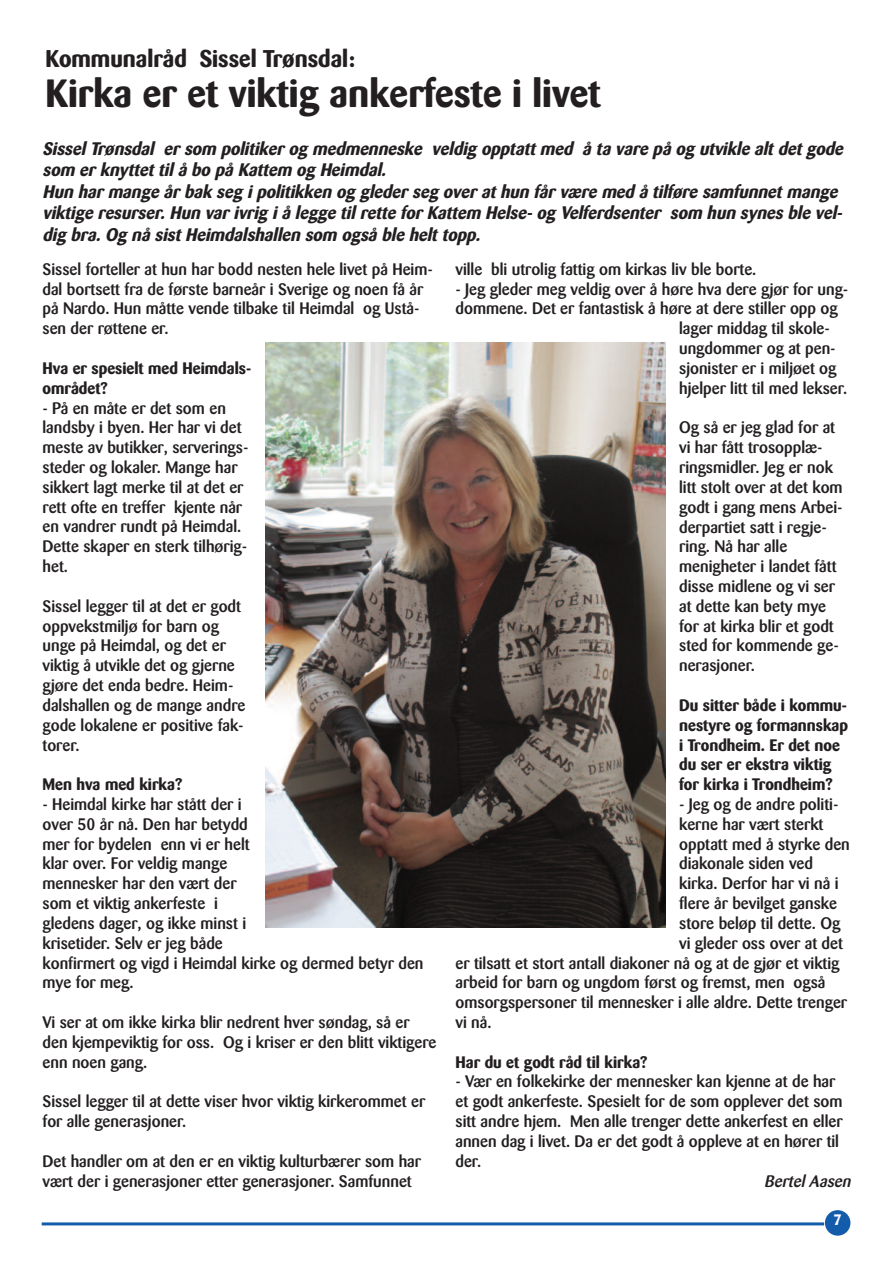
<style>
.page{position:relative;width:893px;height:1263px;background:#fff}
.page>*{position:absolute;margin:0;border:0;box-sizing:border-box;transform-origin:0 0}
.t1{font:700 39px "Barmeno";color:#231f20}
.t2{font:700 24px "Barmeno";color:#231f20}
.t3{font:italic 700 18px/21.6px "Barmeno";color:#231f20}
.t4{font:500 16.5px/19.8px "Barmeno";color:#231f20}
.t5{font:700 16.5px/19.8px "Barmeno";color:#231f20}
.t6{font:italic 500 16.5px "Barmeno";color:#231f20}
.t7{font:700 15px "Barmeno";color:#fff}
</style>
<div class="page">
<div style="left:825px;top:1210px;width:25px;height:26px;background:#135cab;border-radius:50%"></div>
<hr style="left:42px;top:1222px;width:782px;height:3px;background:#135cab">
<img style="left:266px;top:342px;width:400px;height:585px">
<h2 class="t2" style="left:46px;top:46px;width:311px">Kommunalråd Sissel Trønsdal:</h2>
<h1 class="t1" style="left:46px;top:73px;width:557px">Kirka er et viktig ankerfeste i livet</h1>
<p class="t3" style="left:43px;top:138px;width:806px">Sissel Trønsdal er som politiker og medmenneske veldig opptatt med å ta vare på og utvikle alt det gode som er knyttet til å bo på Kattem og Heimdal.<br>Hun har mange år bak seg i politikken og gleder seg over at hun får være med å tilføre samfunnet mange viktige resurser. Hun var ivrig i å legge til rette for Kattem Helse- og Velferdsenter som hun synes ble vel&shy;dig bra. Og nå sist Heimdalshallen som også ble helt topp.</p>
<p class="t4" style="left:43px;top:261px;width:392px">Sissel forteller at hun har bodd nesten hele livet på Heim&shy;dal bortsett fra de første barneår i Sverige og noen få år på Nardo. Hun måtte vende tilbake til Heimdal og Ustå&shy;sen der røttene er.</p>
<p class="t5" style="left:43px;top:359px;width:210px">Hva er spesielt med Heimdals&shy;området?</p>
<p class="t4" style="left:43px;top:399px;width:207px">- På en måte er det som en landsby i byen. Her har vi det meste av butikker, serverings&shy;steder og lokaler. Mange har sikkert lagt merke til at det er rett ofte en treffer kjente når en vandrer rundt på Heimdal.<br>Dette skaper en sterk tilhørig&shy;het.</p>
<p class="t4" style="left:43px;top:597px;width:204px">Sissel legger til at det er godt oppvekstmiljø for barn og unge på Heimdal, og det er viktig å utvikle det og gjerne gjøre det enda bedre. Heim&shy;dalshallen og de mange andre gode lokalene er positive fak&shy;torer.</p>
<p class="t5" style="left:43px;top:775px;width:141px">Men hva med kirka?</p>
<p class="t4" style="left:43px;top:796px;width:382px">- Heimdal kirke har stått der i<br>over 50 år nå. Den har betydd<br>mer for bydelen enn vi er helt<br>klar over. For veldig mange<br>mennesker har den vært der<br>som et viktig ankerfeste i<br>gledens dager, og ikke minst i<br>krisetider. Selv er jeg både<br>konfirmert og vigd i Heimdal kirke og dermed betyr den mye for meg.</p>
<p class="t4" style="left:43px;top:1014px;width:395px">Vi ser at om ikke kirka blir nedrent hver søndag, så er den kjempeviktig for oss. Og i kriser er den blitt viktigere enn noen gang.</p>
<p class="t4" style="left:43px;top:1093px;width:384px">Sissel legger til at dette viser hvor viktig kirkerommet er for alle generasjoner.</p>
<p class="t4" style="left:43px;top:1152px;width:380px">Det handler om at den er en viktig kulturbærer som har vært der i generasjoner etter generasjoner. Samfunnet</p>
<p class="t4" style="left:455px;top:261px;width:302px">ville bli utrolig fattig om kirkas liv ble borte.</p>
<p class="t4" style="left:455px;top:280px;width:394px">- Jeg gleder meg veldig over å høre hva dere gjør for ung-</p>
<p class="t4" style="left:455px;top:300px;width:384px">dommene. Det er fantastisk å høre at dere stiller opp og</p>
<p class="t4" style="left:679px;top:320px;width:152px">lager middag til skole-</p>
<p class="t4" style="left:679px;top:340px;width:158px">ungdommer og at pen-</p>
<p class="t4" style="left:679px;top:360px;width:159px">sjonister er i miljøet og</p>
<p class="t4" style="left:679px;top:379px;width:169px">hjelper litt til med lekser.</p>
<p class="t4" style="left:679px;top:419px;width:165px">Og så er jeg glad for at vi har fått trosopplæ&shy;ringsmidler. Jeg er nok litt stolt over at det kom godt i gang mens Arbei&shy;derpartiet satt i regje&shy;ring. Nå har alle menigheter i landet fått disse midlene og vi ser at dette kan bety mye for at kirka blir et godt sted for kommende ge&shy;nerasjoner.</p>
<p class="t5" style="left:679px;top:696px;width:170px">Du sitter både i kommu&shy;nestyre og formannskap i Trondheim. Er det noe du ser er ekstra viktig for kirka i Trondheim?</p>
<p class="t4" style="left:679px;top:796px;width:161px">- Jeg og de andre politi-</p>
<p class="t4" style="left:679px;top:815px;width:146px">kerne har vært sterkt</p>
<p class="t4" style="left:679px;top:835px;width:172px">opptatt med å styrke den</p>
<p class="t4" style="left:679px;top:855px;width:135px">diakonale siden ved</p>
<p class="t4" style="left:679px;top:875px;width:161px">kirka. Derfor har vi nå i</p>
<p class="t4" style="left:679px;top:895px;width:159px">flere år bevilget ganske</p>
<p class="t4" style="left:679px;top:914px;width:163px">store beløp til dette. Og</p>
<p class="t4" style="left:679px;top:934px;width:165px">vi gleder oss over at det</p>
<p class="t4" style="left:455px;top:954px;width:385px">er tilsatt et stort antall diakoner nå og at de gjør et viktig</p>
<p class="t4" style="left:455px;top:974px;width:371px">arbeid for barn og ungdom først og fremst, men også</p>
<p class="t4" style="left:455px;top:994px;width:393px">omsorgspersoner til mennesker i alle aldre. Dette trenger</p>
<p class="t4" style="left:455px;top:1014px;width:38px">vi nå.</p>
<p class="t5" style="left:455px;top:1052px;width:193px">Har du et godt råd til kirka?</p>
<p class="t4" style="left:455px;top:1073px;width:389px">- Vær en folkekirke der mennesker kan kjenne at de har et godt ankerfeste. Spesielt for de som opplever det som sitt andre hjem. Men alle trenger dette ankerfest en eller annen dag i livet. Da er det godt å oppleve at en hører til der.</p>
<p class="t6" style="left:764px;top:1174px;width:91px">Bertel Aasen</p>
<p class="t7" style="left:834px;top:1212px;width:10px">7</p>
</div>
